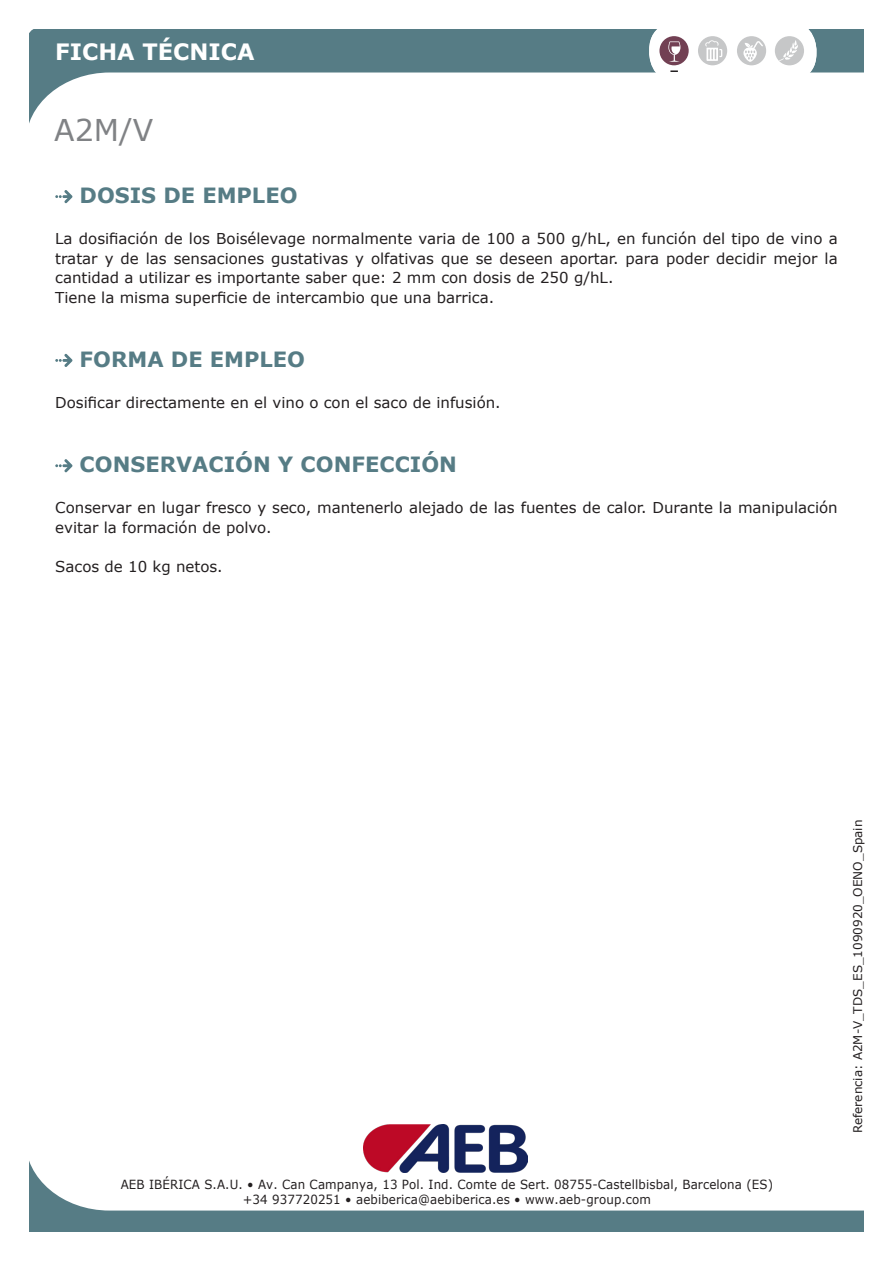
<style>
.page{position:relative;width:893px;height:1263px;background:#fff}
.page>*{position:absolute;margin:0;border:0;box-sizing:border-box;transform-origin:0 0}
.t1{font:30px "Verdana";color:#808285}
.t2{font:700 22.5px "Verdana";color:#fff}
.t3{font:700 21px "Verdana";color:#567c85}
.t4{font:15px/19.5px "Verdana";color:#231f20;text-align:justify}
.t5{font:12.6px/15.1px "Verdana";letter-spacing:.01em;color:#231f20;text-align:center;scale:.94 1}
.t6{font:12px "Verdana";color:#231f20}
</style>
<div class="page">
<svg style="left:30px;top:30px;width:833px;height:91px"></svg>
<div style="left:649px;top:22px;width:167px;height:60px;background:#fff;border-radius:28px"></div>
<svg style="left:670px;top:70px;width:8px;height:2px"></svg>
<div style="left:775px;top:36px;width:29px;height:29px;background:#c6c7c8;border-radius:50%"></div>
<svg style="left:779px;top:40px;width:19px;height:21px"></svg>
<div style="left:737px;top:36px;width:29px;height:29px;background:#c6c7c8;border-radius:50%"></div>
<div style="left:659px;top:36px;width:30px;height:29px;background:#724053;border-radius:50%"></div>
<div style="left:698px;top:36px;width:29px;height:29px;background:#c6c7c8;border-radius:50%"></div>
<svg style="left:705px;top:40px;width:17px;height:21px"></svg>
<svg style="left:668px;top:41px;width:12px;height:21px"></svg>
<svg style="left:743px;top:41px;width:20px;height:21px"></svg>
<svg style="left:29px;top:1161px;width:835px;height:71px"></svg>
<img style="left:363px;top:1124px;width:165px;height:48px">
<svg style="left:55px;top:190px;width:17px;height:13px"></svg>
<svg style="left:55px;top:354px;width:17px;height:13px"></svg>
<svg style="left:55px;top:459px;width:17px;height:13px"></svg>
<h2 class="t2" style="left:55px;top:36px;width:201px">FICHA TÉCNICA</h2>
<p class="t1" style="left:54px;top:110px;width:101px">A2M/V</p>
<p class="t3" style="left:80px;top:181px;width:219px">DOSIS DE EMPLEO</p>
<p class="t4" style="left:55px;top:229px;width:784px">La dosifiación de los Boisélevage normalmente varia de 100 a 500 g/hL, en función del tipo de vino a tratar y de las sensaciones gustativas y olfativas que se deseen aportar. para poder decidir mejor la cantidad a utilizar es importante saber que: 2 mm con dosis de 250 g/hL.</p>
<p class="t4" style="left:55px;top:287px;width:440px">Tiene la misma superficie de intercambio que una barrica.</p>
<p class="t3" style="left:80px;top:344px;width:227px">FORMA DE EMPLEO</p>
<p class="t4" style="left:55px;top:393px;width:447px">Dosificar directamente en el vino o con el saco de infusión.</p>
<p class="t3" style="left:80px;top:450px;width:379px">CONSERVACIÓN Y CONFECCIÓN</p>
<p class="t4" style="left:55px;top:498px;width:784px">Conservar en lugar fresco y seco, mantenerlo alejado de las fuentes de calor. Durante la manipulación evitar la formación de polvo.</p>
<p class="t4" style="left:55px;top:556px;width:169px">Sacos de 10 kg netos.</p>
<p class="t5" style="left:121px;top:1177px;width:695px">AEB IBÉRICA S.A.U. • Av. Can Campanya, 13 Pol. Ind. Comte de Sert. 08755-Castellbisbal, Barcelona (ES) +34 937720251 • aebiberica@aebiberica.es • www.aeb-group.com</p>
<p class="t6" style="left:849px;top:1133px;width:315px;rotate:-90deg">Referencia: A2M-V_TDS_ES_1090920_OENO_Spain</p>
</div>
